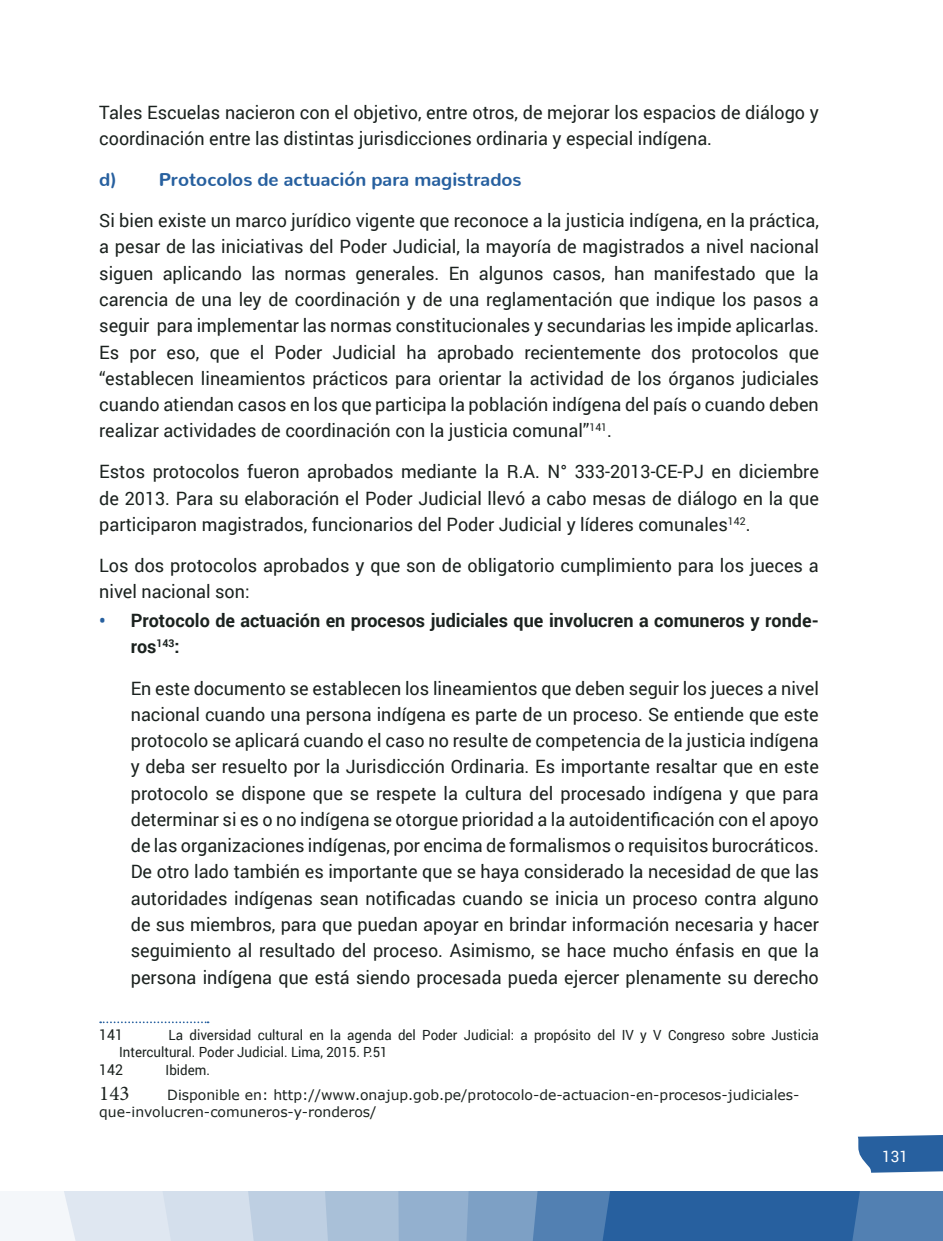
<style>
.page{position:relative;width:943px;height:1241px;background:#fff}
.page>*{position:absolute;margin:0;border:0;box-sizing:border-box;transform-origin:0 0}
.t1{font:21px "Minion Pro";color:#1b221f}
.t2{font:18.38px/26.2px "Roboto";color:#1b221f;text-align:justify}
.t3{font:700 18.38px/26.2px "Roboto";color:#1b221f}
.t4{font:800 18.38px "Nunito";color:#27609f}
.t5{font:15.75px "Roboto";color:#fff}
.t6{font:14.88px "Roboto";color:#1b221f;scale:.95 1}
.t7{font:14px/17.5px "Roboto";color:#1b221f;scale:.95 1}
.t8{font:14px/16.8px "Verdana";color:#1b221f}
.s1{color:#27609f}
</style>
<div class="page">
<svg style="left:0;top:1191px;width:943px;height:49px;background:#83a4c8"></svg>
<svg style="left:858px;top:1135px;width:85px;height:37px;background:#366ba6"></svg>
<svg style="left:100px;top:1021px;width:108px;height:2px"></svg>
<p class="t2" style="left:99px;top:98px;width:721px">Tales Escuelas nacieron con el objetivo, entre otros, de mejorar los espacios de diálogo y coordinación entre las distintas jurisdicciones ordinaria y especial indígena.</p>
<p class="t4" style="left:99px;top:163px;width:424px">d) Protocolos de actuación para magistrados</p>
<p class="t2" style="left:99px;top:207px;width:721px">Si bien existe un marco jurídico vigente que reconoce a la justicia indígena, en la práctica, a pesar de las iniciativas del Poder Judicial, la mayoría de magistrados a nivel nacional siguen aplicando las normas generales. En algunos casos, han manifestado que la carencia de una ley de coordinación y de una reglamentación que indique los pasos a seguir para implementar las normas constitucionales y secundarias les impide aplicarlas.<br>Es por eso, que el Poder Judicial ha aprobado recientemente dos protocolos que “establecen lineamientos prácticos para orientar la actividad de los órganos judiciales cuando atiendan casos en los que participa la población indígena del país o cuando deben realizar actividades de coordinación con la justicia comunal”<sup>141</sup>.</p>
<p class="t2" style="left:99px;top:458px;width:721px">Estos protocolos fueron aprobados mediante la R.A. N° 333-2013-CE-PJ en diciembre de 2013. Para su elaboración el Poder Judicial llevó a cabo mesas de diálogo en la que participaron magistrados, funcionarios del Poder Judicial y líderes comunales<sup>142</sup>.</p>
<p class="t2" style="left:99px;top:551px;width:721px">Los dos protocolos aprobados y que son de obligatorio cumplimiento para los jueces a nivel nacional son:</p>
<p class="t3" style="left:131px;top:606px;width:689px;text-indent:-32px"><span class="s1">•</span> Protocolo de actuación en procesos judiciales que involucren a comuneros y ronde&shy;ros<sup>143</sup>:</p>
<p class="t2" style="left:131px;top:674px;width:689px">En este documento se establecen los lineamientos que deben seguir los jueces a nivel nacional cuando una persona indígena es parte de un proceso. Se entiende que este protocolo se aplicará cuando el caso no resulte de competencia de la justicia indígena y deba ser resuelto por la Jurisdicción Ordinaria. Es importante resaltar que en este protocolo se dispone que se respete la cultura del procesado indígena y que para determinar si es o no indígena se otorgue prioridad a la autoidentificación con el apoyo de las organizaciones indígenas, por encima de formalismos o requisitos burocráticos.<br>De otro lado también es importante que se haya considerado la necesidad de que las autoridades indígenas sean notificadas cuando se inicia un proceso contra alguno de sus miembros, para que puedan apoyar en brindar información necesaria y hacer seguimiento al resultado del proceso. Asimismo, se hace mucho énfasis en que la persona indígena que está siendo procesada pueda ejercer plenamente su derecho</p>
<p class="t6" style="left:99px;top:1023px;width:27px">141</p>
<p class="t7" style="left:119px;top:1025px;width:738px;text-indent:49px">La diversidad cultural en la agenda del Poder Judicial: a propósito del IV y V Congreso sobre Justicia<br>Intercultural. Poder Judicial. Lima, 2015. P.51</p>
<p class="t6" style="left:99px;top:1058px;width:27px">142</p>
<p class="t7" style="left:166px;top:1060px;width:48px">Ibidem.</p>
<p class="t1" style="left:99px;top:1079px;width:32px">143</p>
<p class="t8" style="left:99px;top:1086px;width:701px;text-indent:68px">Disponible en: http://www.onajup.gob.pe/protocolo-de-actuacion-en-procesos-judiciales&shy;que-involucren-comuneros-y-ronderos/</p>
<p class="t5" style="left:882px;top:1144px;width:28px">131</p>
</div>
